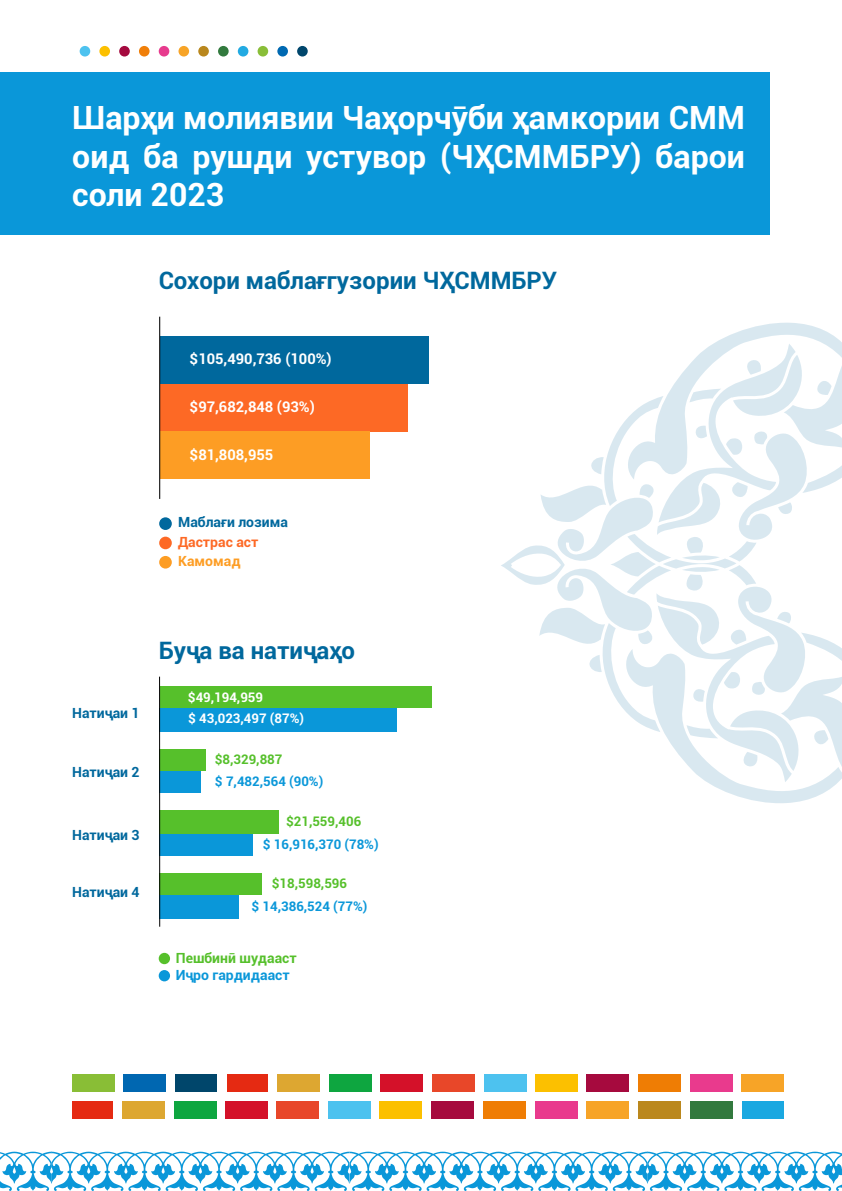
<style>
.page{position:relative;width:842px;height:1191px;background:#fff}
.page>*{position:absolute;margin:0;border:0;box-sizing:border-box;transform-origin:0 0}
.t1{font:700 32px/38.4px "Roboto";color:#fff;text-align:justify}
.t2{font:700 24px "Roboto";color:#00689d}
.t3{font:700 14.6px "Roboto";color:#fff}
.t4{font:700 14px "Roboto";color:#00689d}
.t5{font:700 14px "Roboto";color:#56c02b}
.t6{font:700 14px "Roboto";color:#0a97d9}
.t7{font:700 14px "Roboto";color:#fd6925}
.t8{font:700 14px "Roboto";color:#fd9d24}
.t9{font:700 13.2px "Roboto";color:#0a97d9}
.t10{font:700 13.2px "Roboto";color:#56c02b}
.t11{font:700 13.2px "Roboto";color:#fff}
</style>
<div class="page">
<svg style="left:0;top:1151px;width:841px;height:40px"></svg>
<div style="left:160px;top:873px;width:102px;height:22px;background:#56c02b"></div>
<div style="left:160px;top:810px;width:119px;height:23px;background:#56c02b"></div>
<div style="left:160px;top:749px;width:46px;height:22px;background:#56c02b"></div>
<div style="left:160px;top:686px;width:271px;height:22px;background:#56c02b"></div>
<div style="left:160px;top:895px;width:79px;height:23px;background:#0a97d9"></div>
<div style="left:160px;top:833px;width:93px;height:22px;background:#0a97d9"></div>
<div style="left:160px;top:771px;width:41px;height:21px;background:#0a97d9"></div>
<div style="left:160px;top:708px;width:237px;height:23px;background:#0a97d9"></div>
<div style="left:159px;top:952px;width:11px;height:12px;background:#56c02b;border-radius:50%"></div>
<div style="left:159px;top:970px;width:11px;height:11px;background:#0a97d9;border-radius:50%"></div>
<hr style="left:159px;top:676px;width:1px;height:250px;background:#000">
<svg style="left:501px;top:322px;width:340px;height:481px"></svg>
<div style="left:160px;top:336px;width:268px;height:48px;background:#00689d"></div>
<div style="left:160px;top:384px;width:248px;height:47px;background:#fd6925"></div>
<div style="left:160px;top:431px;width:209px;height:48px;background:#fd9d24"></div>
<hr style="left:159px;top:317px;width:1px;height:182px;background:#000">
<div style="left:159px;top:517px;width:13px;height:13px;background:#00689d;border-radius:50%"></div>
<div style="left:159px;top:536px;width:13px;height:13px;background:#fd6925;border-radius:50%"></div>
<div style="left:159px;top:556px;width:13px;height:12px;background:#fd9d24;border-radius:50%"></div>
<div style="left:0;top:72px;width:769px;height:162px;background:#0a97d9"></div>
<div style="left:431px;top:1101px;width:42px;height:18px;background:#a60a3e"></div>
<div style="left:124px;top:1073px;width:42px;height:18px;background:#0067b1"></div>
<div style="left:379px;top:1101px;width:43px;height:18px;background:#fcc000"></div>
<div style="left:483px;top:1101px;width:42px;height:18px;background:#ef7d04"></div>
<div style="left:122px;top:1101px;width:42px;height:18px;background:#dda731"></div>
<div style="left:72px;top:1073px;width:42px;height:18px;background:#89be36"></div>
<div style="left:174px;top:1101px;width:42px;height:18px;background:#0ea640"></div>
<div style="left:690px;top:1101px;width:42px;height:18px;background:#32793e"></div>
<div style="left:225px;top:1101px;width:42px;height:18px;background:#d41129"></div>
<div style="left:638px;top:1101px;width:42px;height:18px;background:#bb881d"></div>
<div style="left:277px;top:1101px;width:42px;height:18px;background:#e84729"></div>
<div style="left:586px;top:1101px;width:42px;height:18px;background:#f7a427"></div>
<div style="left:329px;top:1101px;width:42px;height:18px;background:#4dc2ef"></div>
<div style="left:535px;top:1101px;width:42px;height:18px;background:#e93a8d"></div>
<div style="left:176px;top:1073px;width:41px;height:18px;background:#00466b"></div>
<div style="left:742px;top:1101px;width:41px;height:18px;background:#1aa8e1"></div>
<div style="left:72px;top:1101px;width:40px;height:18px;background:#e52a12"></div>
<div style="left:586px;top:1073px;width:42px;height:18px;background:#a60a3e"></div>
<div style="left:535px;top:1073px;width:42px;height:18px;background:#fcc000"></div>
<div style="left:638px;top:1073px;width:42px;height:18px;background:#ef7d04"></div>
<div style="left:277px;top:1073px;width:42px;height:18px;background:#dda731"></div>
<div style="left:329px;top:1073px;width:42px;height:18px;background:#0ea640"></div>
<div style="left:380px;top:1073px;width:42px;height:18px;background:#d41129"></div>
<div style="left:432px;top:1073px;width:42px;height:18px;background:#e84729"></div>
<div style="left:741px;top:1073px;width:42px;height:18px;background:#f7a427"></div>
<div style="left:484px;top:1073px;width:42px;height:18px;background:#4dc2ef"></div>
<div style="left:690px;top:1073px;width:42px;height:18px;background:#e93a8d"></div>
<div style="left:227px;top:1073px;width:40px;height:18px;background:#e52a12"></div>
<div style="left:99px;top:46px;width:11px;height:11px;background:#fcc000;border-radius:50%"></div>
<div style="left:139px;top:46px;width:10px;height:11px;background:#f07f09;border-radius:50%"></div>
<div style="left:178px;top:46px;width:11px;height:11px;background:#f7a427;border-radius:50%"></div>
<div style="left:218px;top:46px;width:10px;height:11px;background:#327a3e;border-radius:50%"></div>
<div style="left:80px;top:46px;width:10px;height:11px;background:#4dc2ef;border-radius:50%"></div>
<div style="left:119px;top:46px;width:11px;height:11px;background:#a40a3f;border-radius:50%"></div>
<div style="left:159px;top:46px;width:10px;height:11px;background:#e73b8e;border-radius:50%"></div>
<div style="left:198px;top:46px;width:11px;height:11px;background:#b9871d;border-radius:50%"></div>
<div style="left:238px;top:46px;width:10px;height:11px;background:#22aae2;border-radius:50%"></div>
<div style="left:277px;top:46px;width:11px;height:11px;background:#0069b2;border-radius:50%"></div>
<div style="left:257px;top:46px;width:11px;height:11px;background:#89be38;border-radius:50%"></div>
<div style="left:297px;top:46px;width:10px;height:11px;background:#00466c;border-radius:50%"></div>
<p class="t1" style="left:72px;top:98px;width:674px">Шарҳи молиявии Чаҳорчӯби ҳамкории СММ оид ба рушди устувор (ЧҲСММБРУ) барои соли 2023</p>
<p class="t2" style="left:159px;top:264px;width:400px">Сохори маблағгузории ЧҲСММБРУ</p>
<p class="t3" style="left:189px;top:349px;width:143px">$105,490,736 (100%)</p>
<p class="t3" style="left:189px;top:397px;width:127px">$97,682,848 (93%)</p>
<p class="t3" style="left:189px;top:444px;width:85px">$81,808,955</p>
<p class="t4" style="left:178px;top:512px;width:111px">Маблағи лозима</p>
<p class="t7" style="left:178px;top:532px;width:82px">Дастрас аст</p>
<p class="t8" style="left:178px;top:551px;width:64px">Камомад</p>
<p class="t2" style="left:159px;top:634px;width:198px">Буҷа ва натиҷаҳо</p>
<p class="t4" style="left:72px;top:703px;width:69px">Натиҷаи 1</p>
<p class="t4" style="left:72px;top:762px;width:69px">Натиҷаи 2</p>
<p class="t4" style="left:72px;top:825px;width:69px">Натиҷаи 3</p>
<p class="t4" style="left:72px;top:882px;width:69px">Натиҷаи 4</p>
<p class="t11" style="left:188px;top:688px;width:77px">$49,194,959</p>
<p class="t11" style="left:188px;top:709px;width:117px">$ 43,023,497 (87%)</p>
<p class="t10" style="left:215px;top:750px;width:69px">$8,329,887</p>
<p class="t9" style="left:215px;top:772px;width:110px">$ 7,482,564 (90%)</p>
<p class="t10" style="left:286px;top:812px;width:77px">$21,559,406</p>
<p class="t9" style="left:263px;top:834px;width:117px">$ 16,916,370 (78%)</p>
<p class="t10" style="left:272px;top:874px;width:77px">$18,598,596</p>
<p class="t9" style="left:251px;top:896px;width:117px">$ 14,386,524 (77%)</p>
<p class="t5" style="left:176px;top:948px;width:122px">Пешбинӣ шудааст</p>
<p class="t6" style="left:176px;top:965px;width:115px">Иҷро гардидааст</p>
</div>
